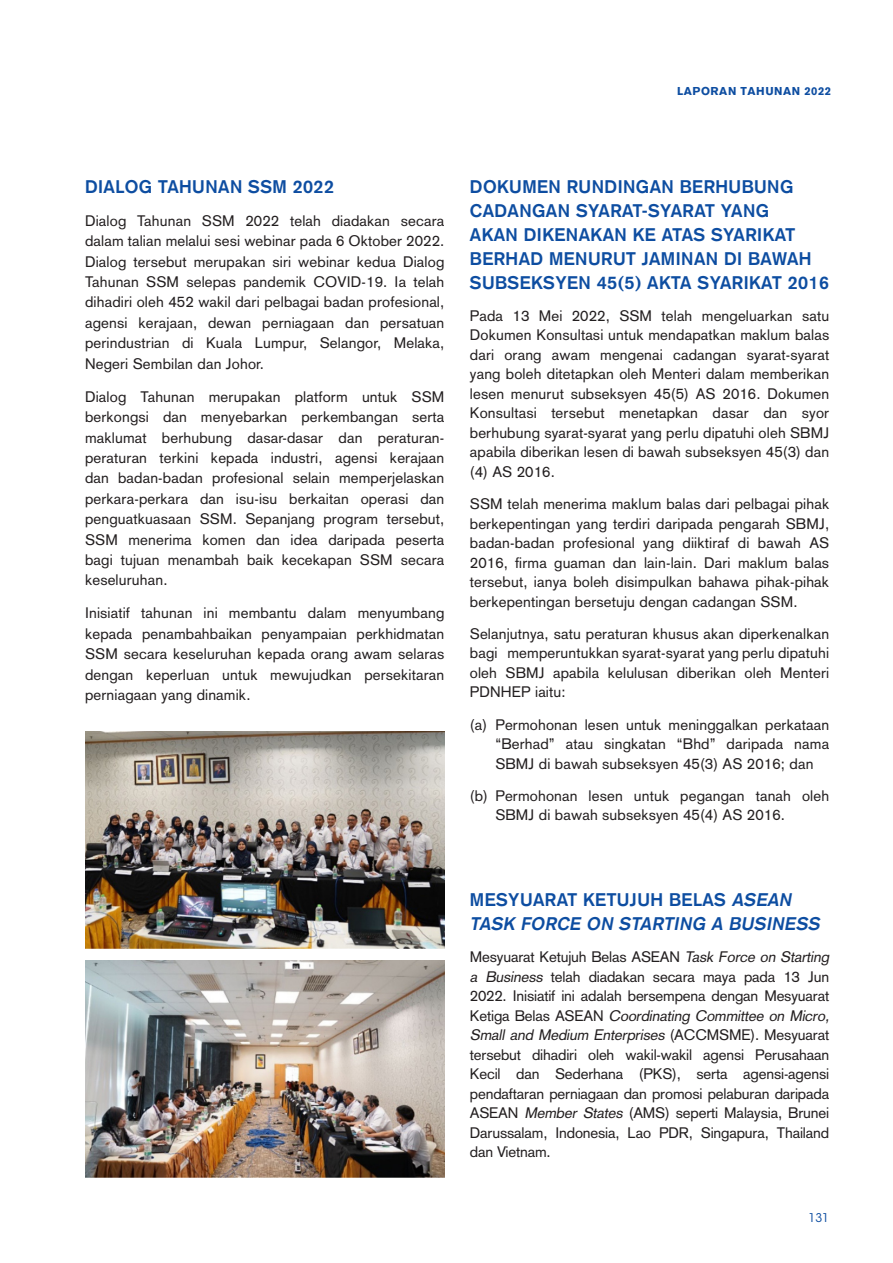
<style>
.page{position:relative;width:893px;height:1263px;background:#fff}
.page>*{position:absolute;margin:0;border:0;box-sizing:border-box;transform-origin:0 0}
.t1{font:700 18px/24px "Akzidenz Grotesk";letter-spacing:.025em;color:#0d4da1}
.t2{font:italic 700 18px/24px "Akzidenz Grotesk";color:#0d4da1}
.t3{font:15px/20.4px "Akzidenz Grotesk";letter-spacing:.01em;color:#231f20;text-align:justify}
.t4{font:15px/19.5px "Akzidenz Grotesk";letter-spacing:-.01em;color:#231f20}
.t5{font:12px "ITC Avant Garde Std";color:#0d4da1}
.t6{font:900 11.25px "Akzidenz Grotesk";letter-spacing:.05em;color:#0d4da1}
.s1{font-style:normal}
.s2{font-style:italic}
</style>
<div class="page">
<img style="left:85px;top:960px;width:359px;height:218px">
<img style="left:85px;top:731px;width:359px;height:218px">
<p class="t6" style="left:677px;top:84px;width:156px">LAPORAN TAHUNAN 2022</p>
<p class="t1" style="left:85px;top:175px;width:251px">DIALOG TAHUNAN SSM 2022</p>
<p class="t3" style="left:85px;top:212px;width:361px">Dialog Tahunan SSM 2022 telah diadakan secara dalam talian melalui sesi webinar pada 6 Oktober 2022.<br>Dialog tersebut merupakan siri webinar kedua Dialog Tahunan SSM selepas pandemik COVID-19. Ia telah dihadiri oleh 452 wakil dari pelbagai badan profesional, agensi kerajaan, dewan perniagaan dan persatuan perindustrian di Kuala Lumpur, Selangor, Melaka, Negeri Sembilan dan Johor.</p>
<p class="t3" style="left:85px;top:388px;width:361px">Dialog Tahunan merupakan platform untuk SSM berkongsi dan menyebarkan perkembangan serta maklumat berhubung dasar-dasar dan peraturan&shy;peraturan terkini kepada industri, agensi kerajaan dan badan-badan profesional selain memperjelaskan perkara-perkara dan isu-isu berkaitan operasi dan penguatkuasaan SSM. Sepanjang program tersebut, SSM menerima komen dan idea daripada peserta bagi tujuan menambah baik kecekapan SSM secara keseluruhan.</p>
<p class="t3" style="left:85px;top:604px;width:361px">Inisiatif tahunan ini membantu dalam menyumbang kepada penambahbaikan penyampaian perkhidmatan SSM secara keseluruhan kepada orang awam selaras dengan keperluan untuk mewujudkan persekitaran perniagaan yang dinamik.</p>
<p class="t1" style="left:470px;top:175px;width:361px">DOKUMEN RUNDINGAN BERHUBUNG<br>CADANGAN SYARAT-SYARAT YANG<br>AKAN DIKENAKAN KE ATAS SYARIKAT<br>BERHAD MENURUT JAMINAN DI BAWAH<br>SUBSEKSYEN 45(5) AKTA SYARIKAT 2016</p>
<p class="t3" style="left:470px;top:307px;width:361px;line-height:19.5px">Pada 13 Mei 2022, SSM telah mengeluarkan satu Dokumen Konsultasi untuk mendapatkan maklum balas dari orang awam mengenai cadangan syarat-syarat yang boleh ditetapkan oleh Menteri dalam memberikan lesen menurut subseksyen 45(5) AS 2016. Dokumen Konsultasi tersebut menetapkan dasar dan syor berhubung syarat-syarat yang perlu dipatuhi oleh SBMJ apabila diberikan lesen di bawah subseksyen 45(3) dan (4) AS 2016.</p>
<p class="t3" style="left:470px;top:496px;width:361px;line-height:19.5px">SSM telah menerima maklum balas dari pelbagai pihak berkepentingan yang terdiri daripada pengarah SBMJ, badan-badan profesional yang diiktiraf di bawah AS 2016, firma guaman dan lain-lain. Dari maklum balas tersebut, ianya boleh disimpulkan bahawa pihak-pihak berkepentingan bersetuju dengan cadangan SSM.</p>
<p class="t3" style="left:470px;top:625px;width:361px;line-height:19.5px">Selanjutnya, satu peraturan khusus akan diperkenalkan bagi memperuntukkan syarat-syarat yang perlu dipatuhi oleh SBMJ apabila kelulusan diberikan oleh Menteri PDNHEP iaitu:</p>
<p class="t3" style="left:495px;top:716px;width:335px;line-height:19.5px;text-indent:-26px">(a) Permohonan lesen untuk meninggalkan perkataan “Berhad” atau singkatan “Bhd” daripada nama SBMJ di bawah subseksyen 45(3) AS 2016; dan</p>
<p class="t3" style="left:495px;top:787px;width:335px;line-height:19.5px;text-indent:-26px">(b) Permohonan lesen untuk pegangan tanah oleh<br>SBMJ di bawah subseksyen 45(4) AS 2016.</p>
<p class="t2" style="left:470px;top:888px;width:354px"><span class="s1">MESYUARAT KETUJUH BELAS</span> ASEAN<br>TASK FORCE ON STARTING A BUSINESS</p>
<p class="t4" style="left:470px;top:949px;width:363px">Mesyuarat Ketujuh Belas ASEAN <span class="s2">Task Force on Starting a Business</span> telah diadakan secara maya pada 13 Jun 2022. Inisiatif ini adalah bersempena dengan Mesyuarat K e t i g a B e l a s A S E A N <span class="s2">Coordinating Committee on Micro, Small and Medium Enterprises</span> (A C C M S M E ) . M e s y u a r at tersebut dihadiri oleh wakil-wakil agensi Perusahaan Kecil dan Sederhana (PKS), serta agensi-agensi pendaftaran perniagaan dan promosi pelaburan daripada ASEAN <span class="s2">Member States</span> (AMS) seperti Malaysia, Brunei Darussalam, Indonesia, Lao PDR, Singapura, Thailand dan Vietnam.</p>
<p class="t5" style="left:808px;top:1211px;width:22px">131</p>
</div>
